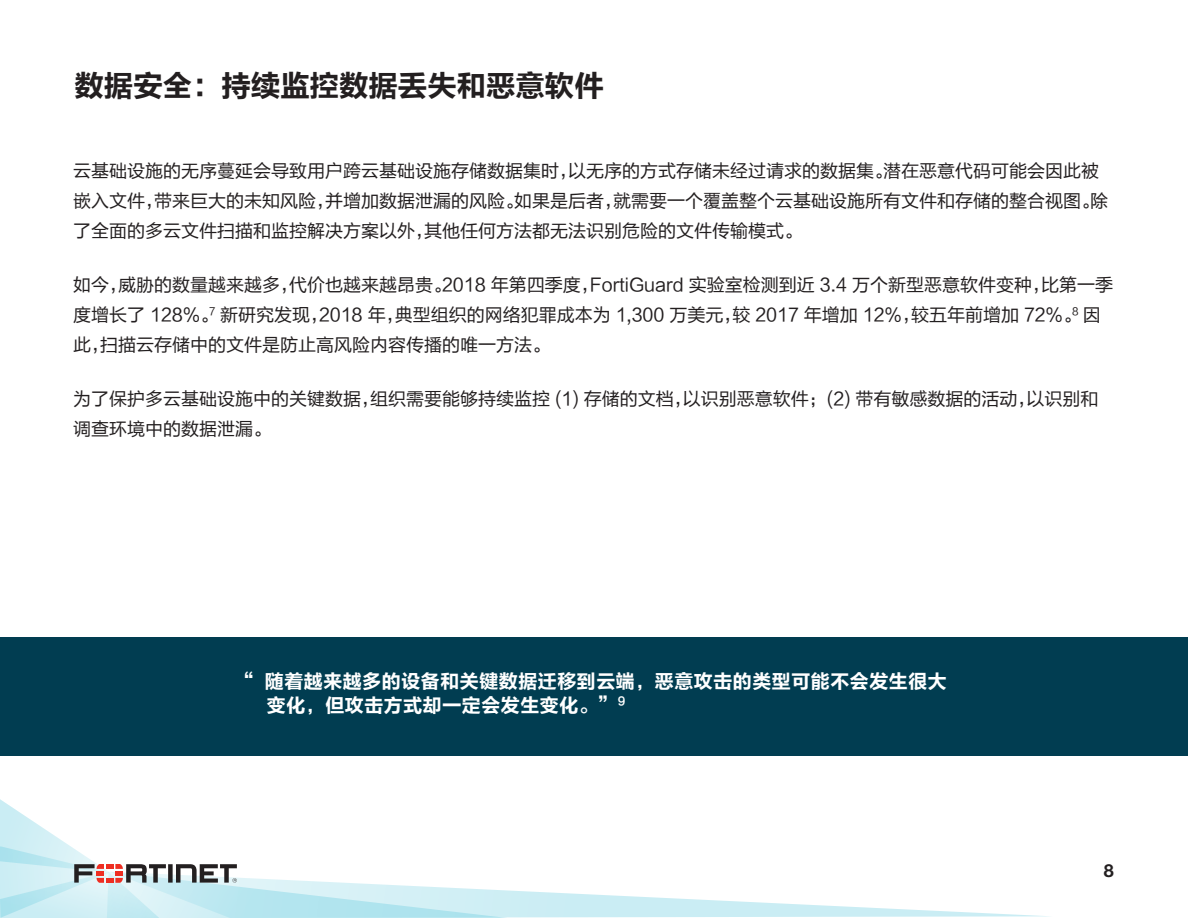
<style>
.page{position:relative;width:1188px;height:918px;background:#fff}
.page>*{position:absolute;margin:0;border:0;box-sizing:border-box;transform-origin:0 0}
.t1{font:30px "FZLTCHK GBK1 0";letter-spacing:-.02em;color:#231f20}
.t2{font:19.5px/23.4px "FZLTCHK GBK1 0";color:#fff}
.t3{font:18px/30px "FZLTHK GBK1 0";color:#231f20}
.t4{font:700 18px "Helvetica Neue LT Pro";color:#231f20}
</style>
<div class="page">
<div style="left:0;top:637px;width:1188px;height:119px;background:#013d51"></div>
<svg style="left:0;top:799px;width:1049px;height:119px"></svg>
<h1 class="t1" style="left:74px;top:69px;width:531px">数据安全：持续监控数据丢失和恶意软件</h1>
<p class="t3" style="left:73px;top:156px;width:1037px">云基础设施的无序蔓延会导致用户跨云基础设施存储数据集时，以无序的方式存储未经过请求的数据集。潜在恶意代码可能会因此被嵌入文件，带来巨大的未知风险，并增加数据泄漏的风险。如果是后者，就需要一个覆盖整个云基础设施所有文件和存储的整合视图。除了全面的多云文件扫描和监控解决方案以外，其他任何方法都无法识别危险的文件传输模式。</p>
<p class="t3" style="left:73px;top:270px;width:1041px">如今，威胁的数量越来越多，代价也越来越昂贵。2018 年第四季度，FortiGuard 实验室检测到近 3.4 万个新型恶意软件变种，比第一季度增长了 128%。<sup>7</sup> 新研究发现，2018 年，典型组织的网络犯罪成本为 1,300 万美元，较 2017 年增加 12%，较五年前增加 72%。<sup>8</sup> 因此，扫描云存储中的文件是防止高风险内容传播的唯一方法。</p>
<p class="t3" style="left:73px;top:384px;width:1027px">为了保护多云基础设施中的关键数据，组织需要能够持续监控 (1) 存储的文档，以识别恶意软件；(2) 带有敏感数据的活动，以识别和调查环境中的数据泄漏。</p>
<p class="t2" style="left:267px;top:670px;width:682px;text-indent:-32px">“ 随着越来越多的设备和关键数据迁移到云端，恶意攻击的类型可能不会发生很大变化，但攻击方式却一定会发生变化。”<sup>9</sup></p>
<p class="t4" style="left:1104px;top:859px;width:12px">8</p>
</div>
